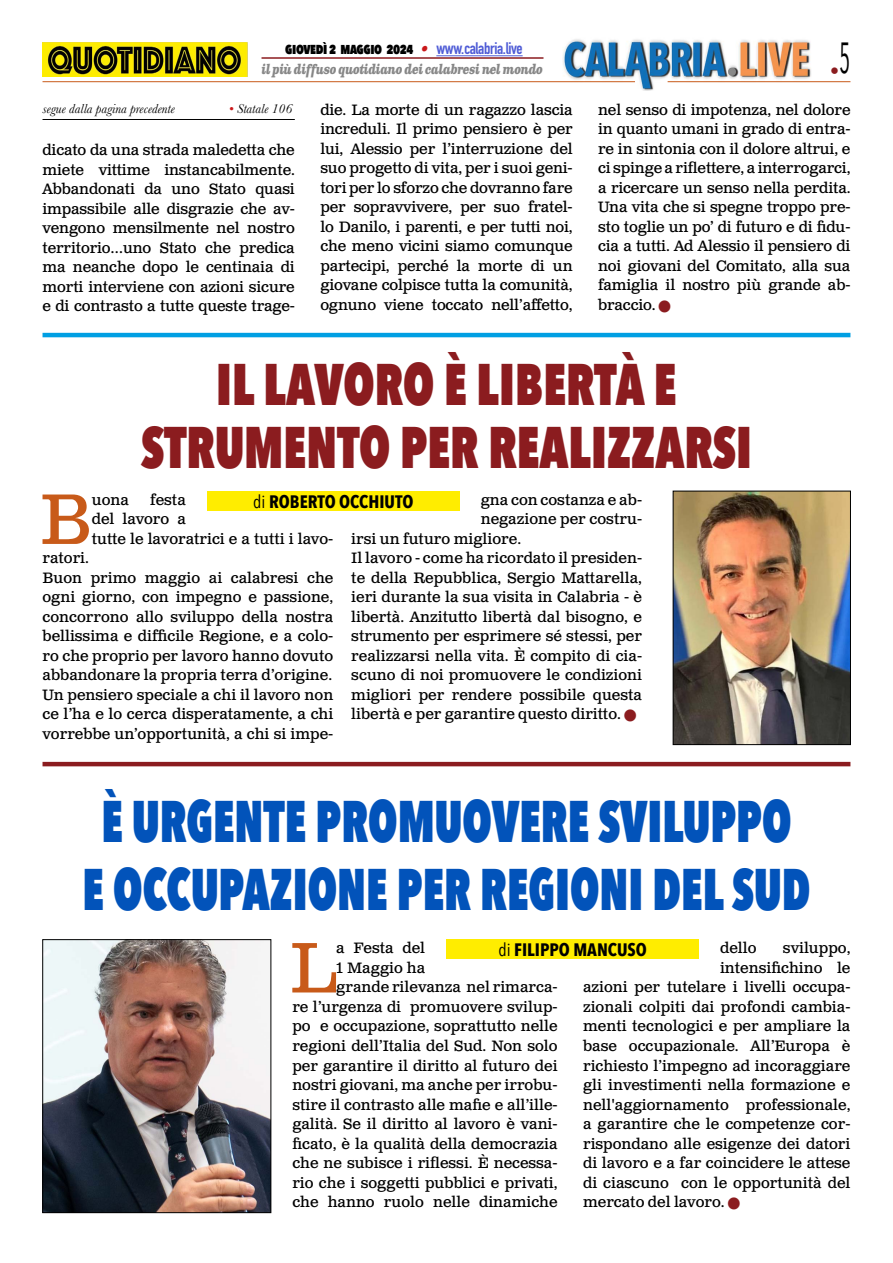
<style>
.page{position:relative;width:893px;height:1263px;background:#fff}
.page>*{position:absolute;margin:0;border:0;box-sizing:border-box;transform-origin:0 0}
.t1{font:71.25px "Clarendon Text Pro";color:#c85a19}
.t2{font:800 58.5px/67.5px "Avenir Next Condensed";color:#0253ba;text-align:center;scale:.79 1}
.t3{font:800 58.5px/63px "Avenir Next Condensed";color:#8b1c1f;text-align:center;scale:.83 1}
.t4{font:700 18px "Avenir Next Condensed";color:#000}
.t5{font:18px "Avenir Next Condensed";color:#8b1c1f}
.t6{font:15px/19.5px "Clarendon Text Pro";color:#000;text-align:justify}
.t7{font:800 15px "Avenir Next Condensed";letter-spacing:-.03em;color:#000;scale:.9 1}
.t8{font:italic 700 13.5px "Clarendon Text Pro";letter-spacing:-.05em;color:#878787;scale:.79 1}
.t9{font:italic 13.5px "Baskerville";color:#000}
.s1{font-family:"Clarendon Text Pro";font-weight:700;font-style:italic;color:#ca181a}
.s2{font-family:"DIN Condensed";font-weight:700;font-size:16.5px;color:#4f5cd6}
.s3{color:#ca181a}
.s4{color:#8b1c1f}
.s5{font-weight:400}
</style>
<div class="page">
<img style="left:563px;top:39px;width:248px;height:51px">
<hr style="left:43px;top:81px;width:592px;height:1px;background:#c85a19">
<hr style="left:668px;top:81px;width:182px;height:1px;background:#c85a19">
<hr style="left:436px;top:55px;width:87px;height:1px;background:#4f5cd6">
<hr style="left:261px;top:57px;width:282px;height:2px;background:#8b1c1f">
<img style="left:43px;top:42px;width:204px;height:35px">
<hr style="left:43px;top:119px;width:252px;height:1px;background:#000">
<hr style="left:43px;top:333px;width:807px;height:4px;background:#009fe3">
<img style="left:675px;top:493px;width:174px;height:250px">
<div style="left:673px;top:491px;width:178px;height:254px;border:1px solid #000"></div>
<hr style="left:43px;top:762px;width:807px;height:4px;background:#8b1c1f">
<div style="left:207px;top:491px;width:252px;height:20px;background:#ffed00"></div>
<div style="left:446px;top:940px;width:253px;height:19px;background:#ffed00"></div>
<img style="left:45px;top:941px;width:224px;height:270px">
<div style="left:43px;top:939px;width:228px;height:274px;border:1px solid #000"></div>
<p class="t7" style="left:285px;top:39px;width:265px">giovedì 2 maggio 2024 <span class="s1">•</span> <span class="s2">www.calabria.live</span></p>
<p class="t8" style="left:261px;top:61px;width:358px">il più diffuso quotidiano dei calabresi nel mondo</p>
<p class="t5" style="left:830px;top:55px;width:22px">•<sup>5</sup></p>
<p class="t9" style="left:43px;top:100px;width:134px">segue dalla pagina precedente</p>
<p class="t9" style="left:229px;top:100px;width:65px"><span class="s3">•</span> Statale 106</p>
<p class="t6" style="left:43px;top:141px;width:254px">dicato da una strada maledetta che miete vittime instancabilmente.<br>Abbandonati da uno Stato quasi impassibile alle disgrazie che av&shy;vengono mensilmente nel nostro territorio…uno Stato che predica ma neanche dopo le centinaia di morti interviene con azioni sicure e di contrasto a tutte queste trage-</p>
<p class="t6" style="left:320px;top:101px;width:254px">die. La morte di un ragazzo lascia increduli. Il primo pensiero è per lui, Alessio per l’interruzione del suo progetto di vita, per i suoi geni&shy;tori per lo sforzo che dovranno fare per sopravvivere, per suo fratel&shy;lo Danilo, i parenti, e per tutti noi, che meno vicini siamo comunque partecipi, perché la morte di un giovane colpisce tutta la comunità, ognuno viene toccato nell’affetto,</p>
<p class="t6" style="left:598px;top:101px;width:254px">nel senso di impotenza, nel dolore in quanto umani in grado di entra&shy;re in sintonia con il dolore altrui, e ci spinge a riflettere, a interrogarci, a ricercare un senso nella perdita.<br>Una vita che si spegne troppo pre&shy;sto toglie un po’ di futuro e di fidu&shy;cia a tutti. Ad Alessio il pensiero di noi giovani del Comitato, alla sua famiglia il nostro più grande ab&shy;braccio. <span class="s4">■</span></p>
<h2 class="t3" style="left:141px;top:352px;width:738px">IL LAVORO È LIBERTÀ E<br>STRUMENTO PER REALIZZARSI</h2>
<p class="t6" style="left:92px;top:491px;width:243px;text-align:left;text-indent:58px">festa<br>del lavoro a<br>tutte le lavoratrici e a tutti i lavo-</p>
<p class="t6" style="left:43px;top:549px;width:292px;text-align:left">ratori.<br>Buon primo maggio ai calabresi che ogni giorno, con impegno e passione, concorrono allo sviluppo della nostra bellissima e difficile Regione, e a colo&shy;ro che proprio per lavoro hanno dovuto abbandonare la propria terra d’origine.<br>Un pensiero speciale a chi il lavoro non ce l’ha e lo cerca disperatamente, a chi vorrebbe un’opportunità, a chi si impe-</p>
<p class="t6" style="left:481px;top:491px;width:163px">gna con costanza e ab-</p>
<p class="t6" style="left:481px;top:510px;width:163px">negazione per costru-</p>
<p class="t6" style="left:351px;top:530px;width:171px">irsi un futuro migliore.</p>
<p class="t6" style="left:351px;top:549px;width:292px">Il lavoro - come ha ricordato il presiden-</p>
<p class="t6" style="left:351px;top:569px;width:292px">te della Repubblica, Sergio Mattarella,</p>
<p class="t6" style="left:351px;top:588px;width:292px">ieri durante la sua visita in Calabria - è</p>
<p class="t6" style="left:351px;top:608px;width:292px">libertà. Anzitutto libertà dal bisogno, e</p>
<p class="t6" style="left:351px;top:627px;width:292px">strumento per esprimere sé stessi, per</p>
<p class="t6" style="left:351px;top:647px;width:292px">realizzarsi nella vita. È compito di cia-</p>
<p class="t6" style="left:351px;top:666px;width:292px">scuno di noi promuovere le condizioni</p>
<p class="t6" style="left:351px;top:686px;width:292px">migliori per rendere possibile questa</p>
<p class="t6" style="left:351px;top:705px;width:286px">libertà e per garantire questo diritto. <span class="s4">■</span></p>
<p class="t4" style="left:253px;top:490px;width:162px"><span class="s5">di</span> ROBERTO OCCHIUTO</p>
<h1 class="t1" style="left:40px;top:476px;width:54px">B</h1>
<p class="t6" style="left:92px;top:491px;width:39px">uona</p>
<h2 class="t2" style="left:83px;top:787px;width:923px">È URGENTE PROMUOVERE SVILUPPO<br>E OCCUPAZIONE PER REGIONI DEL SUD</h2>
<h1 class="t1" style="left:290px;top:925px;width:48px">L</h1>
<p class="t6" style="left:336px;top:939px;width:90px">a Festa del</p>
<p class="t6" style="left:720px;top:939px;width:38px">dello</p>
<p class="t6" style="left:783px;top:939px;width:69px">sviluppo,</p>
<p class="t6" style="left:720px;top:959px;width:132px">intensifichino le</p>
<p class="t6" style="left:583px;top:978px;width:269px">azioni per tutelare i livelli occupa-</p>
<p class="t6" style="left:583px;top:998px;width:269px">zionali colpiti dai profondi cambia-</p>
<p class="t6" style="left:583px;top:1017px;width:269px">menti tecnologici e per ampliare la</p>
<p class="t6" style="left:583px;top:1037px;width:269px">base occupazionale. All’Europa è</p>
<p class="t6" style="left:583px;top:1056px;width:269px">richiesto l’impegno ad incoraggiare</p>
<p class="t6" style="left:583px;top:1076px;width:269px">gli investimenti nella formazione e</p>
<p class="t6" style="left:583px;top:1095px;width:269px">nell'aggiornamento professionale,</p>
<p class="t6" style="left:583px;top:1115px;width:269px">a garantire che le competenze cor-</p>
<p class="t6" style="left:583px;top:1134px;width:269px">rispondano alle esigenze dei datori</p>
<p class="t6" style="left:583px;top:1154px;width:269px">di lavoro e a far coincidere le attese</p>
<p class="t6" style="left:583px;top:1173px;width:269px">di ciascuno con le opportunità del</p>
<p class="t6" style="left:583px;top:1193px;width:158px">mercato del lavoro. <span class="s4">■</span></p>
<p class="t4" style="left:498px;top:939px;width:150px"><span class="s5">di</span> FILIPPO MANCUSO</p>
<p class="t6" style="left:336px;top:959px;width:90px">1 Maggio ha</p>
<p class="t6" style="left:336px;top:978px;width:223px">grande rilevanza nel rimarca-</p>
<p class="t6" style="left:292px;top:998px;width:267px">re l’urgenza di promuovere svilup-</p>
<p class="t6" style="left:292px;top:1017px;width:267px">po e occupazione, soprattutto nelle</p>
<p class="t6" style="left:292px;top:1037px;width:267px">regioni dell’Italia del Sud. Non solo</p>
<p class="t6" style="left:292px;top:1056px;width:267px">per garantire il diritto al futuro dei</p>
<p class="t6" style="left:292px;top:1076px;width:267px">nostri giovani, ma anche per irrobu-</p>
<p class="t6" style="left:292px;top:1095px;width:267px">stire il contrasto alle mafie e all’ille-</p>
<p class="t6" style="left:292px;top:1115px;width:267px">galità. Se il diritto al lavoro è vani-</p>
<p class="t6" style="left:292px;top:1134px;width:267px">ficato, è la qualità della democrazia</p>
<p class="t6" style="left:292px;top:1154px;width:267px">che ne subisce i riflessi. È necessa-</p>
<p class="t6" style="left:292px;top:1173px;width:267px">rio che i soggetti pubblici e privati,</p>
<p class="t6" style="left:292px;top:1193px;width:267px">che hanno ruolo nelle dinamiche</p>
</div>
